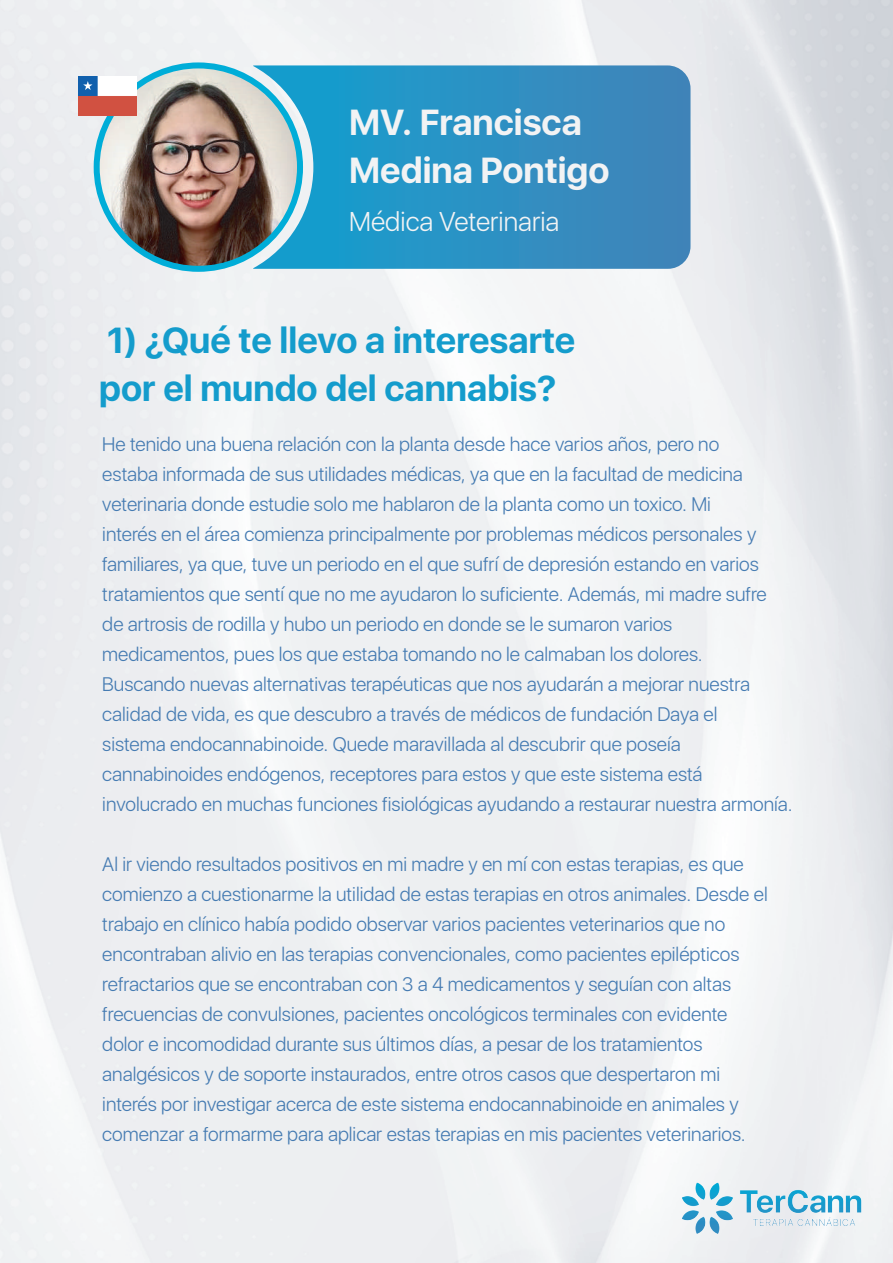
<style>
.page{position:relative;width:893px;height:1263px;background:#fff}
.page>*{position:absolute;margin:0;border:0;box-sizing:border-box;transform-origin:0 0}
.t1{font:700 36px/48px "SFUI Display";color:#149ccc}
.t2{font:700 36px/48px "SFUI Display";color:#f2f3f4}
.t3{font:300 27px "SFUI Display";color:#f2f3f4}
.t4{font:300 19.5px/30px "SFUI Display";color:#457bb2}
</style>
<div class="page">
<img style="left:0;top:0;width:893px;height:1263px">
<img style="left:97px;top:65px;width:203px;height:204px;border-radius:102px">
<div style="left:94px;top:62px;width:209px;height:210px;border:6px solid #00add8;border-radius:50%"></div>
<svg style="left:253px;top:65px;width:437px;height:204px;background:#3995c2"></svg>
<img style="left:661px;top:1162px;width:220px;height:92px">
<img style="left:78px;top:77px;width:59px;height:39px">
<h1 class="t2" style="left:349px;top:99px;width:262px">MV. Francisca<br>Medina Pontigo</h1>
<h2 class="t3" style="left:349px;top:203px;width:212px">Médica Veterinaria</h2>
<h1 class="t1" style="left:99px;top:316px;width:477px">1) ¿Qué te llevo a interesarte por el mundo del cannabis?</h1>
<p class="t4" style="left:102px;top:430px;width:692px">He tenido una buena relación con la planta desde hace varios años, pero no<br>estaba informada de sus utilidades médicas, ya que en la facultad de medicina veterinaria donde estudie solo me hablaron de la planta como un toxico. Mi<br>interés en el área comienza principalmente por problemas médicos personales y familiares, ya que, tuve un periodo en el que sufrí de depresión estando en varios tratamientos que sentí que no me ayudaron lo suficiente. Además, mi madre sufre de artrosis de rodilla y hubo un periodo en donde se le sumaron varios medicamentos, pues los que estaba tomando no le calmaban los dolores.<br>Buscando nuevas alternativas terapéuticas que nos ayudarán a mejorar nuestra calidad de vida, es que descubro a través de médicos de fundación Daya el<br>sistema endocannabinoide. Quede maravillada al descubrir que poseía cannabinoides endógenos, receptores para estos y que este sistema está involucrado en muchas funciones fisiológicas ayudando a restaurar nuestra armonía.</p>
<p class="t4" style="left:102px;top:850px;width:667px">Al ir viendo resultados positivos en mi madre y en mí con estas terapias, es que comienzo a cuestionarme la utilidad de estas terapias en otros animales. Desde el trabajo en clínico había podido observar varios pacientes veterinarios que no encontraban alivio en las terapias convencionales, como pacientes epilépticos refractarios que se encontraban con 3 a 4 medicamentos y seguían con altas frecuencias de convulsiones, pacientes oncológicos terminales con evidente dolor e incomodidad durante sus últimos días, a pesar de los tratamientos analgésicos y de soporte instaurados, entre otros casos que despertaron mi interés por investigar acerca de este sistema endocannabinoide en animales y comenzar a formarme para aplicar estas terapias en mis pacientes veterinarios.</p>
</div>
